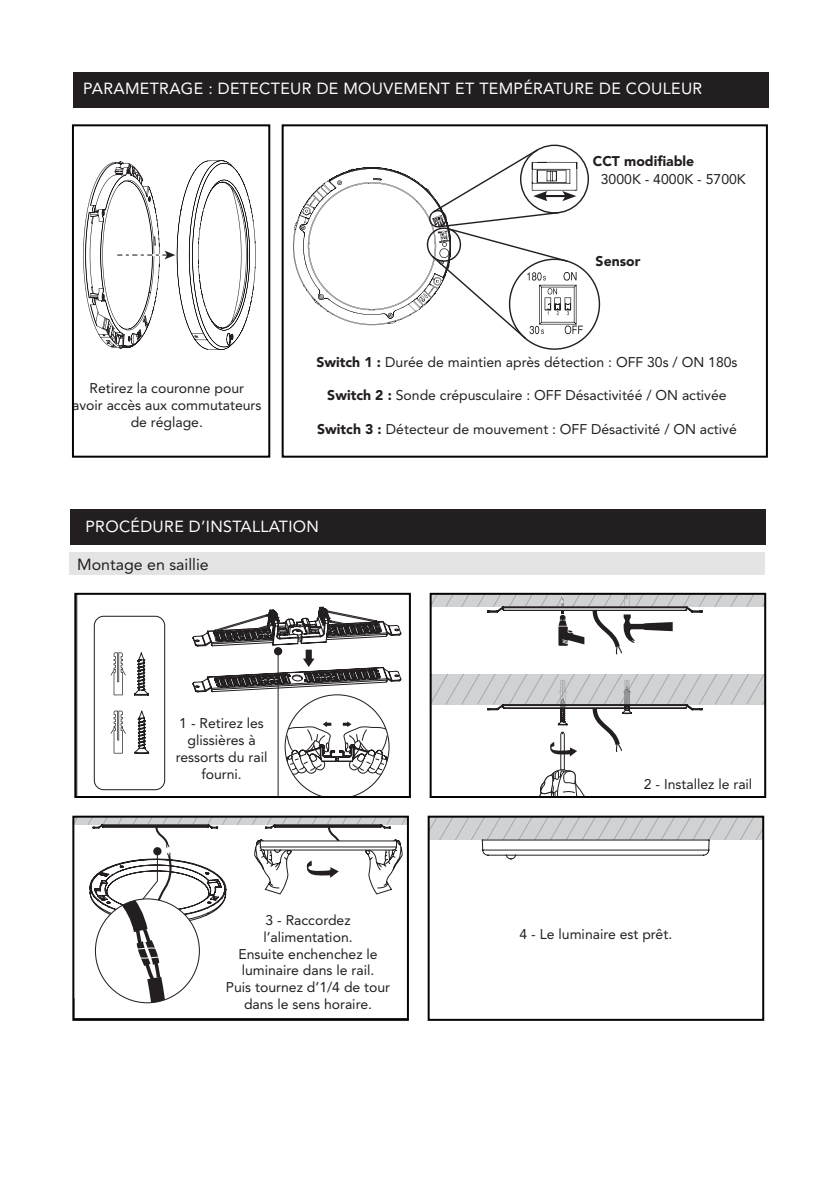
<style>
.page{position:relative;width:840px;height:1191px;background:#fff}
.page>*{position:absolute;margin:0;border:0;box-sizing:border-box;transform-origin:0 0}
.t1{font:16px "Avenir LT Std";letter-spacing:.02em;color:#fff}
.t2{font:16px "Avenir LT Std";color:#231f20}
.t3{font:14px/16.8px "Avenir LT Std";color:#231f20;text-align:center}
.t4{font:900 14px "Avenir LT Std";color:#231f20}
.s1{font-weight:900}
</style>
<div class="page">
<div style="left:73px;top:72px;width:695px;height:35px;background:#231f20"></div>
<div style="left:72px;top:124px;width:198px;height:334px;border:2px solid #040503"></div>
<div style="left:281px;top:124px;width:486px;height:334px;border:2px solid #040503"></div>
<svg style="left:83px;top:160px;width:172px;height:190px"></svg>
<svg style="left:293px;top:145px;width:306px;height:205px"></svg>
<div style="left:70px;top:509px;width:695px;height:36px;background:#231f20"></div>
<div style="left:69px;top:552px;width:696px;height:23px;background:#e5e4e4"></div>
<svg style="left:77px;top:596px;width:325px;height:199px"></svg>
<div style="left:94px;top:616px;width:70px;height:173px;background:#fff;border-radius:9px"></div>
<div style="left:94px;top:616px;width:71px;height:174px;border:1px solid #231f20;border-radius:9px"></div>
<svg style="left:192px;top:606px;width:209px;height:189px"></svg>
<svg style="left:134px;top:652px;width:15px;height:102px"></svg>
<svg style="left:110px;top:652px;width:16px;height:43px"></svg>
<svg style="left:110px;top:710px;width:16px;height:43px"></svg>
<div style="left:74px;top:593px;width:336px;height:205px;border:2px solid #040503"></div>
<svg style="left:432px;top:674px;width:330px;height:121px"></svg>
<svg style="left:432px;top:596px;width:330px;height:59px"></svg>
<div style="left:429px;top:593px;width:336px;height:205px;border:2px solid #040503"></div>
<svg style="left:75px;top:818px;width:330px;height:184px"></svg>
<div style="left:72px;top:815px;width:336px;height:205px;border:2px solid #040503"></div>
<svg style="left:430px;top:818px;width:330px;height:41px"></svg>
<div style="left:427px;top:815px;width:336px;height:205px;border:2px solid #040503"></div>
<p class="t1" style="left:83px;top:79px;width:620px">PARAMETRAGE : DETECTEUR DE MOUVEMENT ET TEMPÉRATURE DE COULEUR</p>
<p class="t4" style="left:592px;top:153px;width:103px">CCT modifiable</p>
<p class="t3" style="left:600px;top:170px;width:146px">3000K - 4000K - 5700K</p>
<p class="t3" style="left:72px;top:380px;width:191px">Retirez la couronne pour<br>avoir accès aux commutateurs de réglage.</p>
<p class="t4" style="left:595px;top:252px;width:46px">Sensor</p>
<p class="t3" style="left:316px;top:353px;width:422px"><span class="s1">Switch 1 :</span> Durée de maintien après détection : OFF 30s / ON 180s</p>
<p class="t3" style="left:327px;top:387px;width:400px"><span class="s1">Switch 2 :</span> Sonde crépusculaire : OFF Désactivitéé / ON activée</p>
<p class="t3" style="left:317px;top:420px;width:421px"><span class="s1">Switch 3 :</span> Détecteur de mouvement : OFF Désactivité / ON activé</p>
<p class="t1" style="left:85px;top:517px;width:235px">PROCÉDURE D’INSTALLATION</p>
<p class="t2" style="left:77px;top:555px;width:133px">Montage en saillie</p>
<p class="t3" style="left:176px;top:715px;width:93px">1 - Retirez les glissières à ressorts du rail fourni.</p>
<p class="t3" style="left:226px;top:912px;width:166px">3 - Raccordez l’alimentation.<br>Ensuite enchenchez le luminaire dans le rail.<br>Puis tournez d’1/4 de tour dans le sens horaire.</p>
<p class="t3" style="left:643px;top:775px;width:110px">2 - Installez le rail</p>
<p class="t3" style="left:519px;top:926px;width:154px">4 - Le luminaire est prêt.</p>
</div>
